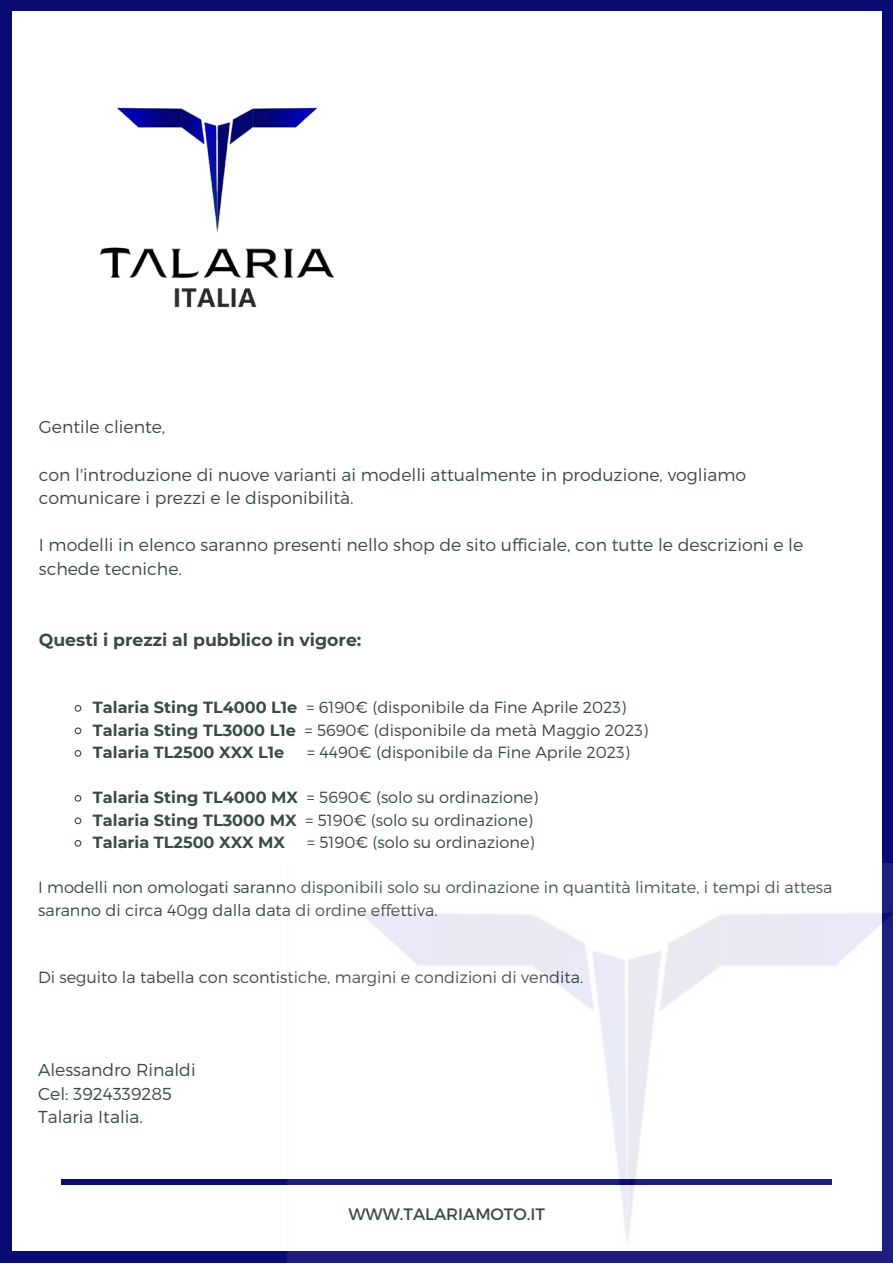
<style>
.page{position:relative;width:893px;height:1264px;background:#fff}
.page>*{position:absolute;margin:0;border:0;box-sizing:border-box;transform-origin:0 0}
.t1{font:300 17.25px/23.5px "Montserrat";color:#384a47}
.t2{font:700 17.25px "Montserrat";color:#384a47}
.t3{font:16.5px "Montserrat";color:#384a47}
.t4{font:300 16.05px/22.5px "Montserrat";color:#384a47}
.t5{font:700 16.05px/22.5px "Montserrat";color:#384a47}
.s1{font-weight:700}
.s2{font-weight:300}
</style>
<div class="page">
<div style="left:0;top:0;width:892px;height:1262px;background:#0a0b72"></div>
<div style="left:12px;top:12px;width:869px;height:1238px;background:#fff"></div>
<svg style="left:74px;top:705px;width:8px;height:7px"></svg>
<svg style="left:74px;top:727px;width:8px;height:8px"></svg>
<svg style="left:74px;top:750px;width:8px;height:7px"></svg>
<svg style="left:74px;top:795px;width:8px;height:7px"></svg>
<svg style="left:74px;top:817px;width:8px;height:8px"></svg>
<svg style="left:74px;top:840px;width:8px;height:7px"></svg>
<div style="left:61px;top:1179px;width:770px;height:5px;background:#0a0b72"></div>
<img style="left:99px;top:107px;width:236px;height:201px">
<img style="left:288px;top:864px;width:604px;height:398px">
<p class="t1" style="left:39px;top:414px;width:128px">Gentile cliente,</p>
<p class="t1" style="left:39px;top:462px;width:708px">con l'introduzione di nuove varianti ai modelli attualmente in produzione, vogliamo comunicare i prezzi e le disponibilità.</p>
<p class="t1" style="left:39px;top:532px;width:765px">I modelli in elenco saranno presenti nello shop de sito ufficiale, con tutte le descrizioni e le schede tecniche.</p>
<p class="t2" style="left:39px;top:629px;width:324px">Questi i prezzi al pubblico in vigore:</p>
<p class="t4" style="left:93px;top:695px;width:556px"><span class="s1">Talaria Sting TL4000 L1e</span> = 6190€ (disponibile da Fine Aprile 2023)<br><span class="s1">Talaria Sting TL3000 L1e</span> = 5690€ (disponibile da metà Maggio 2023)<br><span class="s1">Talaria TL2500 XXX L1e</span></p>
<p class="t4" style="left:307px;top:740px;width:324px">= 4490€ (disponibile da Fine Aprile 2023)</p>
<p class="t5" style="left:93px;top:786px;width:447px">Talaria Sting TL4000 MX <span class="s2">= 5690€ (solo su ordinazione)<br></span>Talaria Sting TL3000 MX <span class="s2">= 5190€ (solo su ordinazione)<br></span>Talaria TL2500 XXX MX</p>
<p class="t4" style="left:307px;top:830px;width:229px">= 5190€ (solo su ordinazione)</p>
<p class="t4" style="left:38px;top:875px;width:795px">I modelli non omologati saranno disponibili solo su ordinazione in quantità limitate, i tempi di attesa saranno di circa 40gg dalla data di ordine effettiva.</p>
<p class="t4" style="left:38px;top:965px;width:546px">Di seguito la tabella con scontistiche, margini e condizioni di vendita.</p>
<p class="t1" style="left:38px;top:1057px;width:159px">Alessandro Rinaldi<br>Cel: 3924339285<br>Talaria Italia.</p>
<p class="t3" style="left:348px;top:1203px;width:198px">WWW.TALARIAMOTO.IT</p>
</div>
